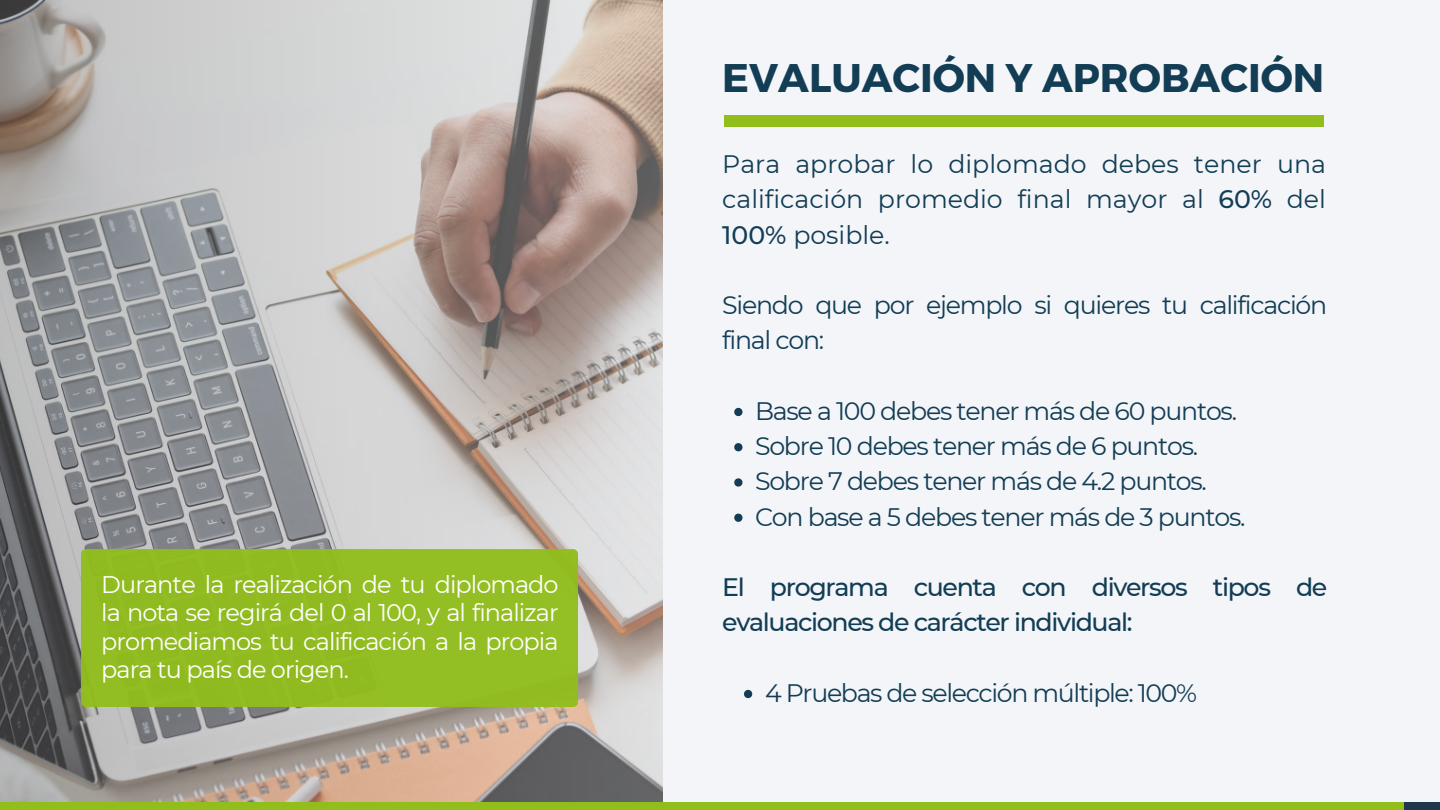
<style>
.page{position:relative;width:1440px;height:810px;background:#f3f5f9}
.page>*{position:absolute;margin:0;border:0;box-sizing:border-box;transform-origin:0 0}
.t1{font:700 40px "Montserrat";color:#123d54}
.t2{font:25.2px/35.2px "Montserrat";letter-spacing:-.05em;color:#123d54;text-align:justify}
.t3{font:500 25.2px/35.2px "Montserrat";letter-spacing:-.055em;color:#123d54}
.t4{font:24px/28.5px "Montserrat";letter-spacing:-.04em;color:#fffffe;text-align:justify}
.s1{color:#fff}
.s2{font-weight:500}
</style>
<div class="page">
<svg style="left:734px;top:408px;width:9px;height:8px"></svg>
<svg style="left:734px;top:443px;width:9px;height:8px"></svg>
<svg style="left:734px;top:478px;width:9px;height:9px"></svg>
<svg style="left:734px;top:514px;width:9px;height:8px"></svg>
<svg style="left:744px;top:690px;width:8px;height:8px"></svg>
<svg style="left:0;top:0;width:663px;height:802px;background:#b1acaa"></svg>
<div style="left:81px;top:549px;width:497px;height:158px;background:#93be23;border-radius:5px"></div>
<div style="left:724px;top:116px;width:600px;height:11px;background:#91be1b"></div>
<div style="left:0;top:802px;width:1440px;height:8px;background:#91be1b"></div>
<div style="left:1405px;top:802px;width:35px;height:8px;background:#21384c"></div>
<h2 class="t4" style="left:101px;top:570px;width:459px">Durante la realización de tu <span class="s1">diplomado </span>la nota se regirá del 0 al 100, y al finalizar promediamos tu calificación a la propia para tu país de origen.</h2>
<p class="t1" style="left:722px;top:52px;width:604px">EVALUACIÓN Y APROBACIÓN</p>
<p class="t2" style="left:722px;top:146px;width:605px">Para aprobar lo diplomado debes tener una calificación promedio final mayor al <span class="s2">60%</span> del <span class="s2">100%</span> posible.</p>
<h1 class="t2" style="left:722px;top:287px;width:607px">Siendo que por ejemplo si quieres tu calificación final con:</h1>
<p class="t2" style="left:755px;top:393px;width:484px">Base a 100 debes tener más de 60 puntos.</p>
<p class="t2" style="left:755px;top:428px;width:445px">Sobre 10 debes tener más de 6 puntos.</p>
<p class="t2" style="left:755px;top:464px;width:453px">Sobre 7 debes tener más de 4.2 puntos.</p>
<p class="t2" style="left:755px;top:499px;width:492px">Con base a 5 debes tener más de 3 puntos.</p>
<p class="t3" style="left:722px;top:569px;width:607px">El programa cuenta con diversos tipos de evaluaciones de carácter individual:</p>
<p class="t2" style="left:765px;top:675px;width:434px">4 Pruebas de selección múltiple: 100%</p>
</div>
